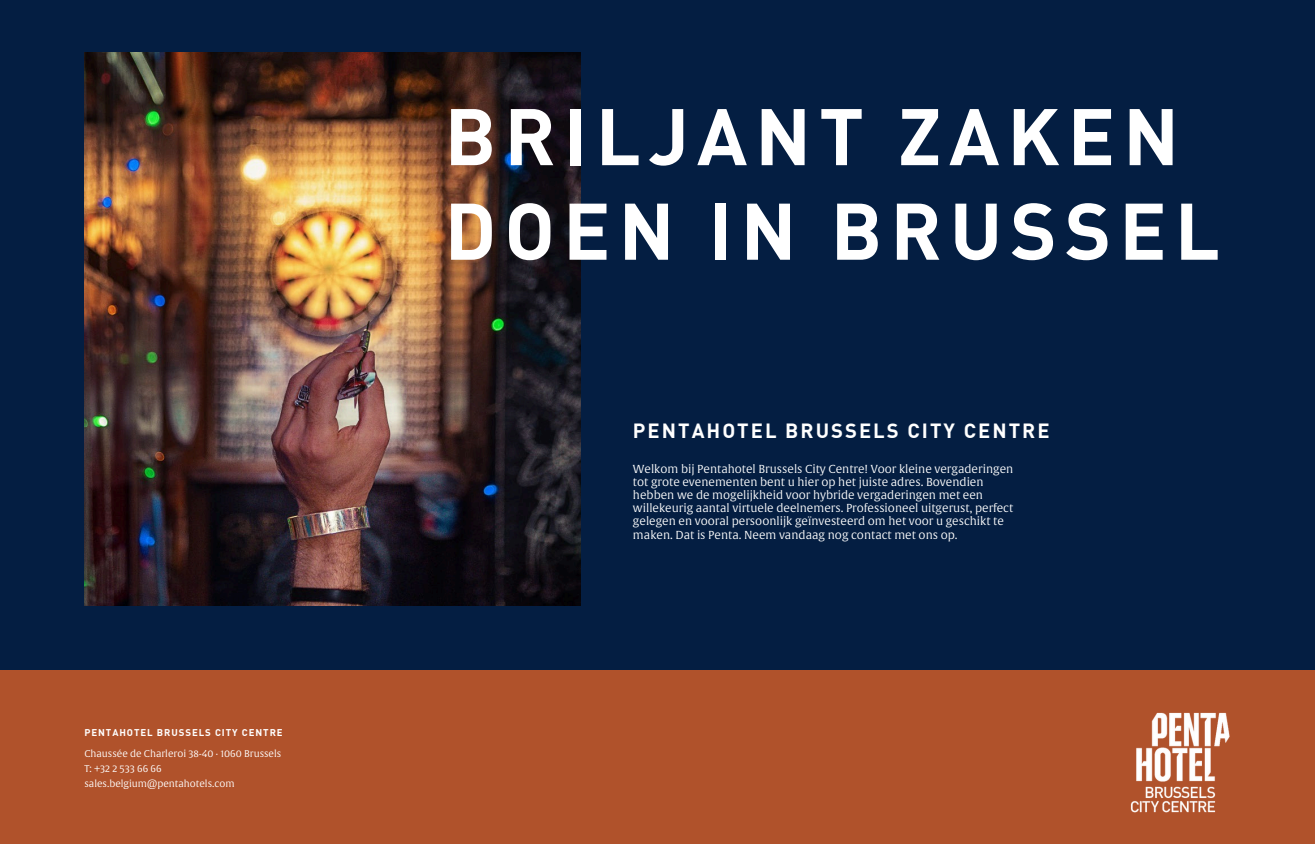
<style>
.page{position:relative;width:1315px;height:844px;background:#fff}
.page>*{position:absolute;margin:0;border:0;box-sizing:border-box;transform-origin:0 0}
.t1{font:700 78.75px/94.5px "DIN Offc Pro";letter-spacing:.1em;color:#fff}
.t2{font:700 20.12px "DIN Offc Pro";letter-spacing:.1em;color:#fff}
.t3{font:11.38px/13.1px "Alverata Lt";color:#fff}
.t4{font:9.62px/15px "Alverata Lt";color:#fff}
.t5{font:700 9.62px "DIN Offc Pro";letter-spacing:.095em;color:#fff}
</style>
<div class="page">
<div style="left:0;top:0;width:1314px;height:843px;background:#041e42"></div>
<div style="left:0;top:670px;width:1314px;height:173px;background:#b0522b"></div>
<img style="left:1130px;top:712px;width:100px;height:100px">
<img style="left:84px;top:52px;width:496px;height:553px">
<p class="t5" style="left:84px;top:728px;width:200px">PENTAHOTEL BRUSSELS CITY CENTRE</p>
<h1 class="t4" style="left:84px;top:745px;width:198px">Chaussée de Charleroi 38-40 · 1060 Brussels<br>T: +32 2 533 66 66 sales.belgium@pentahotels.com</h1>
<h2 class="t1" style="left:444px;top:97px;width:776px">BRILJANT ZAKEN<br>DOEN IN BRUSSEL</h2>
<h4 class="t2" style="left:633px;top:423px;width:418px">PENTAHOTEL BRUSSELS CITY CENTRE</h4>
<h3 class="t3" style="left:633px;top:462px;width:382px">Welkom bij Pentahotel Brussels City Centre! Voor kleine vergaderingen tot grote evenementen bent u hier op het juiste adres. Bovendien hebben we de mogelijkheid voor hybride vergaderingen met een willekeurig aantal virtuele deelnemers. Professioneel uitgerust, perfect gelegen en vooral persoonlijk geïnvesteerd om het voor u geschikt te maken. Dat is Penta. Neem vandaag nog contact met ons op.</h3>
</div>
